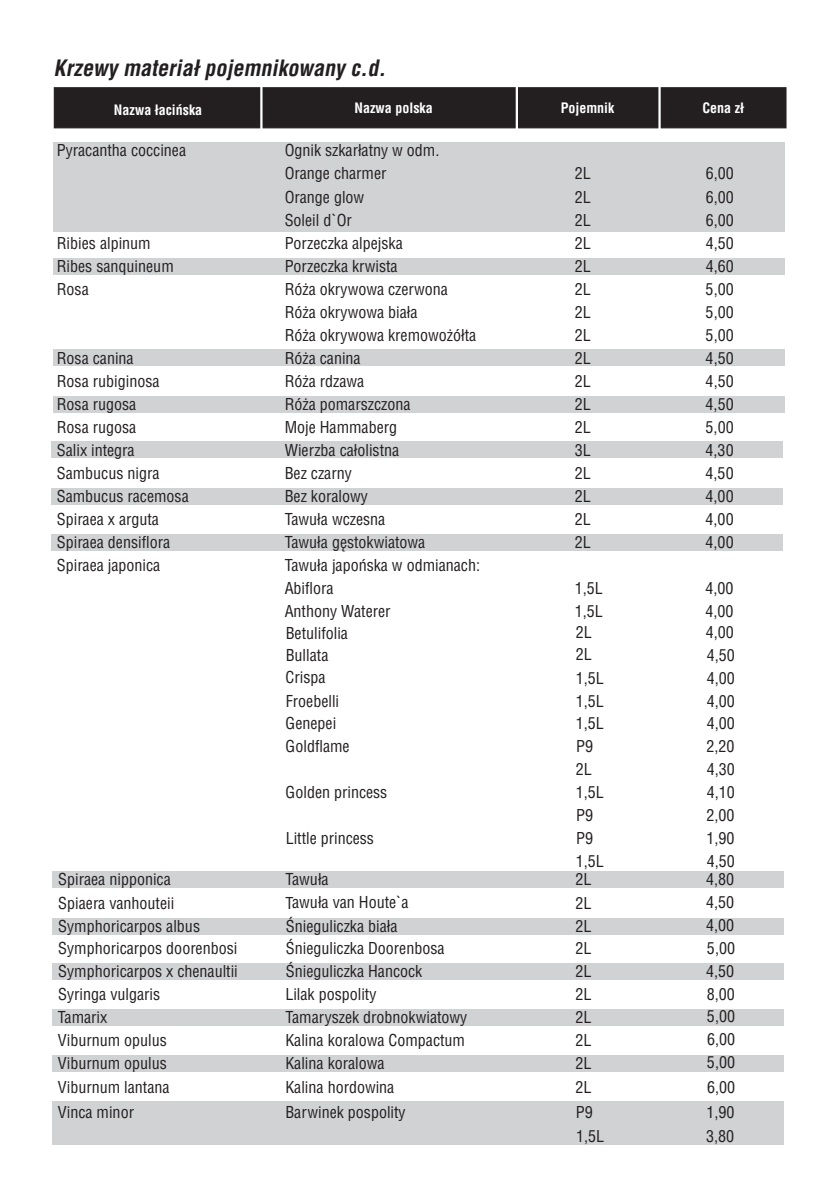
<style>
.page{position:relative;width:840px;height:1191px;background:#fff}
.page>*{position:absolute;margin:0;border:0;box-sizing:border-box;transform-origin:0 0}
.t1{font:italic 700 22px "Switzerland Condensed";color:#231f20}
.t2{font:16px/21.4px "Switzerland Condensed";color:#231f20}
.t3{font:700 14px "Switzerland Condensed";color:#fff}
</style>
<div class="page">
<div style="left:52px;top:1101px;width:730px;height:43px;background:#d1d2d4"></div>
<div style="left:52px;top:1055px;width:730px;height:16px;background:#d1d2d4"></div>
<div style="left:52px;top:1009px;width:730px;height:16px;background:#d1d2d4"></div>
<div style="left:52px;top:963px;width:730px;height:16px;background:#d1d2d4"></div>
<div style="left:52px;top:918px;width:730px;height:16px;background:#d1d2d4"></div>
<div style="left:52px;top:871px;width:730px;height:16px;background:#d1d2d4"></div>
<div style="left:52px;top:534px;width:730px;height:16px;background:#d1d2d4"></div>
<div style="left:52px;top:488px;width:730px;height:16px;background:#d1d2d4"></div>
<div style="left:52px;top:441px;width:730px;height:16px;background:#d1d2d4"></div>
<div style="left:53px;top:397px;width:731px;height:16px;background:#d1d2d4"></div>
<div style="left:53px;top:349px;width:731px;height:17px;background:#d1d2d4"></div>
<div style="left:53px;top:259px;width:731px;height:16px;background:#d1d2d4"></div>
<div style="left:53px;top:142px;width:731px;height:89px;background:#d1d2d4"></div>
<svg style="left:53px;top:87px;width:733px;height:42px;background:#272425"></svg>
<hr style="left:260px;top:86px;width:2px;height:43px;background:#fff">
<hr style="left:515px;top:86px;width:2px;height:43px;background:#fff">
<hr style="left:658px;top:86px;width:2px;height:43px;background:#fff">
<h1 class="t1" style="left:53px;top:58px;width:334px">Krzewy materiał pojemnikowany c.d.</h1>
<p class="t3" style="left:114px;top:103px;width:90px">Nazwa łacińska</p>
<p class="t3" style="left:354px;top:102px;width:80px">Nazwa polska</p>
<p class="t3" style="left:560px;top:102px;width:55px">Pojemnik</p>
<p class="t3" style="left:702px;top:102px;width:43px">Cena zł</p>
<p class="t2" style="left:57px;top:141px;width:131px">Pyracantha coccinea</p>
<p class="t2" style="left:284px;top:140px;width:156px;line-height:22.8px">Ognik szkarłatny w odm.<br>Orange charmer</p>
<p class="t2" style="left:574px;top:164px;width:17px">2L</p>
<p class="t2" style="left:705px;top:164px;width:29px">6,00</p>
<p class="t2" style="left:284px;top:187px;width:81px">Orange glow</p>
<p class="t2" style="left:574px;top:187px;width:17px">2L</p>
<p class="t2" style="left:705px;top:187px;width:29px">6,00</p>
<p class="t2" style="left:284px;top:211px;width:69px">Soleil d`Or</p>
<p class="t2" style="left:574px;top:211px;width:17px">2L</p>
<p class="t2" style="left:705px;top:211px;width:29px">6,00</p>
<p class="t2" style="left:57px;top:234px;width:95px">Ribies alpinum</p>
<p class="t2" style="left:284px;top:234px;width:119px">Porzeczka alpejska</p>
<p class="t2" style="left:574px;top:234px;width:17px">2L</p>
<p class="t2" style="left:705px;top:234px;width:29px">4,50</p>
<p class="t2" style="left:57px;top:257px;width:118px">Ribes sanquineum</p>
<p class="t2" style="left:284px;top:257px;width:114px">Porzeczka krwista</p>
<p class="t2" style="left:574px;top:257px;width:17px">2L</p>
<p class="t2" style="left:705px;top:257px;width:29px">4,60</p>
<p class="t2" style="left:57px;top:280px;width:33px">Rosa</p>
<p class="t2" style="left:284px;top:280px;width:165px">Róża okrywowa czerwona</p>
<p class="t2" style="left:574px;top:280px;width:17px">2L</p>
<p class="t2" style="left:705px;top:280px;width:29px">5,00</p>
<p class="t2" style="left:284px;top:303px;width:134px">Róża okrywowa biała</p>
<p class="t2" style="left:574px;top:303px;width:17px">2L</p>
<p class="t2" style="left:705px;top:303px;width:29px">5,00</p>
<p class="t2" style="left:284px;top:326px;width:193px">Róża okrywowa kremowożółta</p>
<p class="t2" style="left:574px;top:326px;width:17px">2L</p>
<p class="t2" style="left:705px;top:326px;width:29px">5,00</p>
<p class="t2" style="left:57px;top:349px;width:78px">Rosa canina</p>
<p class="t2" style="left:284px;top:349px;width:77px">Róża canina</p>
<p class="t2" style="left:574px;top:349px;width:17px">2L</p>
<p class="t2" style="left:705px;top:349px;width:29px">4,50</p>
<p class="t2" style="left:57px;top:372px;width:104px">Rosa rubiginosa</p>
<p class="t2" style="left:284px;top:372px;width:81px">Róża rdzawa</p>
<p class="t2" style="left:574px;top:372px;width:17px">2L</p>
<p class="t2" style="left:705px;top:372px;width:29px">4,50</p>
<p class="t2" style="left:57px;top:394px;width:81px">Rosa rugosa</p>
<p class="t2" style="left:284px;top:394px;width:127px">Róża pomarszczona</p>
<p class="t2" style="left:574px;top:394px;width:17px">2L</p>
<p class="t2" style="left:705px;top:394px;width:29px">4,50</p>
<p class="t2" style="left:57px;top:417px;width:81px">Rosa rugosa</p>
<p class="t2" style="left:284px;top:417px;width:114px">Moje Hammaberg</p>
<p class="t2" style="left:574px;top:417px;width:17px">2L</p>
<p class="t2" style="left:705px;top:417px;width:29px">5,00</p>
<p class="t2" style="left:57px;top:440px;width:79px">Salix integra</p>
<p class="t2" style="left:284px;top:440px;width:116px">Wierzba całolistna</p>
<p class="t2" style="left:574px;top:440px;width:17px">3L</p>
<p class="t2" style="left:705px;top:440px;width:29px">4,30</p>
<p class="t2" style="left:57px;top:463px;width:104px">Sambucus nigra</p>
<p class="t2" style="left:284px;top:463px;width:69px">Bez czarny</p>
<p class="t2" style="left:574px;top:463px;width:17px">2L</p>
<p class="t2" style="left:705px;top:463px;width:29px">4,50</p>
<p class="t2" style="left:57px;top:487px;width:133px">Sambucus racemosa</p>
<p class="t2" style="left:284px;top:487px;width:85px">Bez koralowy</p>
<p class="t2" style="left:574px;top:487px;width:17px">2L</p>
<p class="t2" style="left:705px;top:487px;width:29px">4,00</p>
<p class="t2" style="left:57px;top:510px;width:104px">Spiraea x arguta</p>
<p class="t2" style="left:284px;top:510px;width:102px">Tawuła wczesna</p>
<p class="t2" style="left:574px;top:510px;width:17px">2L</p>
<p class="t2" style="left:705px;top:510px;width:29px">4,00</p>
<p class="t2" style="left:57px;top:533px;width:115px">Spiraea densiflora</p>
<p class="t2" style="left:284px;top:533px;width:142px">Tawuła gęstokwiatowa</p>
<p class="t2" style="left:574px;top:533px;width:17px">2L</p>
<p class="t2" style="left:705px;top:533px;width:29px">4,00</p>
<p class="t2" style="left:57px;top:556px;width:105px">Spiraea japonica</p>
<p class="t2" style="left:284px;top:555px;width:197px;line-height:23px">Tawuła japońska w odmianach:<br>Abiflora</p>
<p class="t2" style="left:574px;top:579px;width:29px">1,5L</p>
<p class="t2" style="left:705px;top:579px;width:29px">4,00</p>
<p class="t2" style="left:284px;top:602px;width:107px">Anthony Waterer<br>Betulifolia</p>
<p class="t2" style="left:574px;top:602px;width:29px">1,5L<br>2L</p>
<p class="t2" style="left:705px;top:602px;width:30px">4,00<br>4,00</p>
<p class="t2" style="left:285px;top:645px;width:44px">Bullata</p>
<p class="t2" style="left:575px;top:645px;width:17px">2L</p>
<p class="t2" style="left:706px;top:645px;width:29px">4,50</p>
<p class="t2" style="left:285px;top:668px;width:41px">Crispa</p>
<p class="t2" style="left:575px;top:668px;width:29px">1,5L</p>
<p class="t2" style="left:706px;top:668px;width:29px">4,00</p>
<p class="t2" style="left:286px;top:691px;width:55px">Froebelli</p>
<p class="t2" style="left:575px;top:691px;width:29px">1,5L</p>
<p class="t2" style="left:706px;top:691px;width:29px">4,00</p>
<p class="t2" style="left:285px;top:714px;width:52px">Genepei</p>
<p class="t2" style="left:575px;top:714px;width:29px">1,5L</p>
<p class="t2" style="left:706px;top:714px;width:29px">4,00</p>
<p class="t2" style="left:285px;top:737px;width:65px">Goldflame</p>
<p class="t2" style="left:576px;top:737px;width:18px">P9</p>
<p class="t2" style="left:706px;top:737px;width:29px">2,20</p>
<p class="t2" style="left:575px;top:759px;width:17px">2L</p>
<p class="t2" style="left:706px;top:760px;width:29px">4,30</p>
<p class="t2" style="left:285px;top:782px;width:103px">Golden princess</p>
<p class="t2" style="left:575px;top:783px;width:29px">1,5L</p>
<p class="t2" style="left:706px;top:783px;width:29px">4,10</p>
<p class="t2" style="left:576px;top:805px;width:18px">P9</p>
<p class="t2" style="left:706px;top:806px;width:29px">2,00</p>
<p class="t2" style="left:285px;top:828px;width:90px">Little princess</p>
<p class="t2" style="left:576px;top:828px;width:18px">P9</p>
<p class="t2" style="left:706px;top:828px;width:29px">1,90</p>
<p class="t2" style="left:575px;top:851px;width:29px">1,5L</p>
<p class="t2" style="left:706px;top:851px;width:29px">4,50</p>
<p class="t2" style="left:58px;top:870px;width:114px">Spiraea nipponica</p>
<p class="t2" style="left:285px;top:870px;width:45px">Tawuła</p>
<p class="t2" style="left:575px;top:870px;width:17px">2L</p>
<p class="t2" style="left:705px;top:870px;width:29px">4,80</p>
<p class="t2" style="left:58px;top:893px;width:117px">Spiaera vanhouteii</p>
<p class="t2" style="left:285px;top:893px;width:125px">Tawuła van Houte`a</p>
<p class="t2" style="left:575px;top:893px;width:17px">2L</p>
<p class="t2" style="left:705px;top:893px;width:29px">4,50</p>
<p class="t2" style="left:58px;top:916px;width:143px">Symphoricarpos albus</p>
<p class="t2" style="left:286px;top:916px;width:113px">Śnieguliczka biała</p>
<p class="t2" style="left:575px;top:916px;width:17px">2L</p>
<p class="t2" style="left:705px;top:916px;width:29px">4,00</p>
<p class="t2" style="left:58px;top:938px;width:180px">Symphoricarpos doorenbosi</p>
<p class="t2" style="left:286px;top:938px;width:160px">Śnieguliczka Doorenbosa</p>
<p class="t2" style="left:575px;top:938px;width:17px">2L</p>
<p class="t2" style="left:706px;top:939px;width:29px">5,00</p>
<p class="t2" style="left:58px;top:961px;width:181px">Symphoricarpos x chenaultii</p>
<p class="t2" style="left:286px;top:961px;width:138px">Śnieguliczka Hancock</p>
<p class="t2" style="left:575px;top:961px;width:17px">2L</p>
<p class="t2" style="left:705px;top:962px;width:29px">4,50</p>
<p class="t2" style="left:58px;top:984px;width:103px">Syringa vulgaris</p>
<p class="t2" style="left:285px;top:984px;width:93px">Lilak pospolity</p>
<p class="t2" style="left:575px;top:984px;width:17px">2L</p>
<p class="t2" style="left:706px;top:985px;width:29px">8,00</p>
<p class="t2" style="left:58px;top:1007px;width:51px">Tamarix</p>
<p class="t2" style="left:285px;top:1007px;width:183px">Tamaryszek drobnokwiatowy</p>
<p class="t2" style="left:575px;top:1007px;width:17px">2L</p>
<p class="t2" style="left:706px;top:1007px;width:29px">5,00</p>
<p class="t2" style="left:58px;top:1030px;width:110px">Viburnum opulus</p>
<p class="t2" style="left:285px;top:1030px;width:181px">Kalina koralowa Compactum</p>
<p class="t2" style="left:575px;top:1030px;width:17px">2L</p>
<p class="t2" style="left:706px;top:1030px;width:29px">6,00</p>
<p class="t2" style="left:58px;top:1053px;width:110px">Viburnum opulus</p>
<p class="t2" style="left:285px;top:1053px;width:101px">Kalina koralowa</p>
<p class="t2" style="left:575px;top:1053px;width:17px">2L</p>
<p class="t2" style="left:706px;top:1053px;width:29px">5,00</p>
<p class="t2" style="left:58px;top:1077px;width:113px">Viburnum lantana</p>
<p class="t2" style="left:285px;top:1077px;width:110px">Kalina hordowina</p>
<p class="t2" style="left:575px;top:1077px;width:17px">2L</p>
<p class="t2" style="left:706px;top:1077px;width:29px">6,00</p>
<p class="t2" style="left:58px;top:1102px;width:77px">Vinca minor</p>
<p class="t2" style="left:285px;top:1102px;width:122px">Barwinek pospolity</p>
<p class="t2" style="left:575px;top:1102px;width:18px">P9</p>
<p class="t2" style="left:706px;top:1102px;width:29px">1,90</p>
<p class="t2" style="left:576px;top:1126px;width:29px">1,5L</p>
<p class="t2" style="left:705px;top:1126px;width:29px">3,80</p>
</div>
